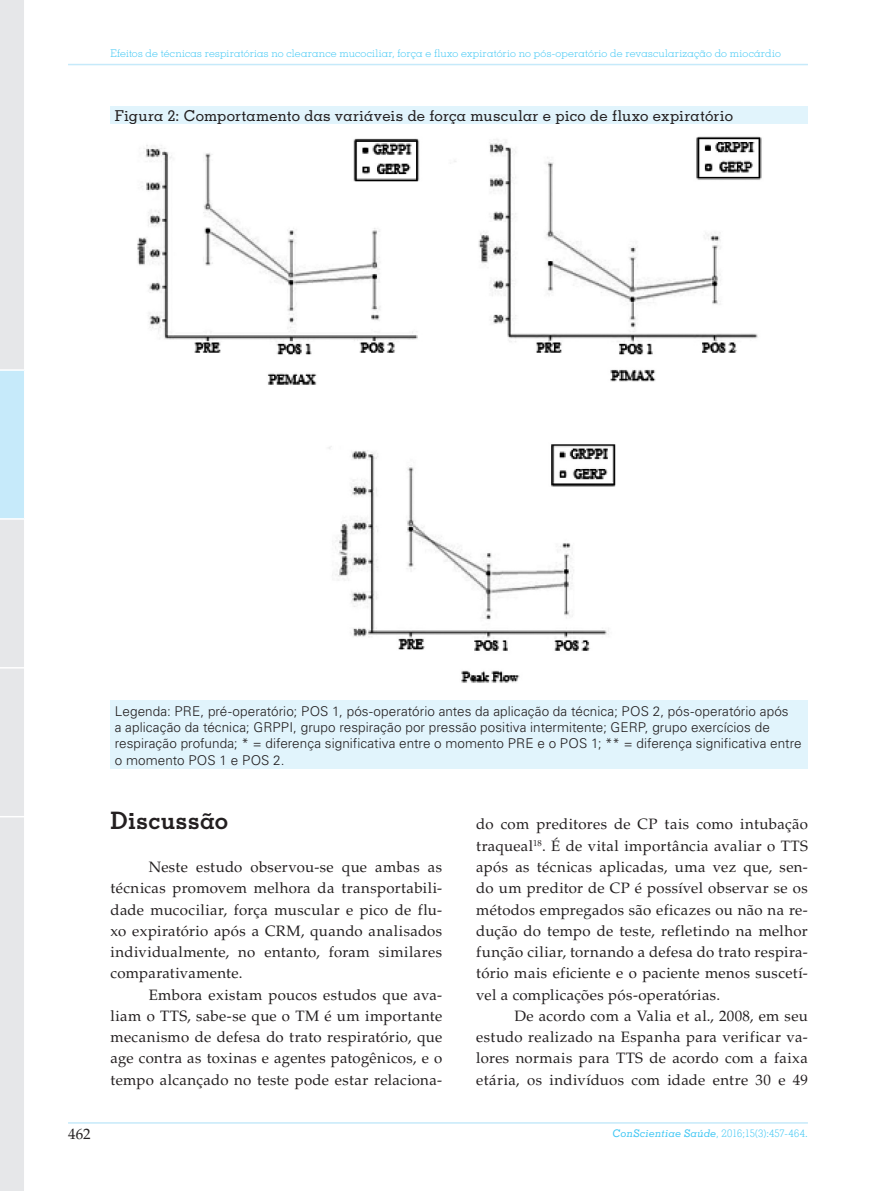
<style>
.page{position:relative;width:893px;height:1191px;background:#fff}
.page>*{position:absolute;margin:0;border:0;box-sizing:border-box;transform-origin:0 0}
.CS_Subtitulo{font:700 24px "Memphis LT Std";letter-spacing:.01em;color:#231f20}
.CS_Normal{font:15px/21.3px "Palatino LT Std";letter-spacing:.02em;color:#231f20;text-align:justify}
.CS_Tabela_-_titulo{font:500 15px "Memphis LT Std";letter-spacing:.01em;color:#231f20}
.CS_Tabela_-_corpo{font:300 13.5px/16.2px "Univers LT Std";letter-spacing:.005em;color:#231f20}
.t1{font:300 10.5px "Memphis LT Std";letter-spacing:.025em;color:#40c7f4}
.t2{font:300 10.5px "Memphis LT Std";letter-spacing:.005em;color:#40c7f4}
.s1{font-weight:500;font-style:italic}
</style>
<div class="page">
<hr style="left:68px;top:64px;width:740px;height:1px;background:#c6eafa">
<hr style="left:68px;top:1122px;width:740px;height:1px;background:#c6eafa">
<svg style="left:0;top:0;width:24px;height:1191px;background:#e2e7eb"></svg>
<div style="left:111px;top:106px;width:697px;height:663px;background:#e1f4fc"></div>
<img style="left:111px;top:124px;width:697px;height:575px">
<p class="t1" style="left:111px;top:47px;width:672px">Efeitos de técnicas respiratórias no clearance mucociliar, força e fluxo expiratório no pós-operatório de revascularização do miocárdio</p>
<p class="CS_Tabela_-_titulo" style="left:115px;top:107px;width:620px">Figura 2: Comportamento das variáveis de força muscular e pico de fluxo expiratório</p>
<p class="CS_Tabela_-_corpo" style="left:115px;top:703px;width:688px">Legenda: PRE, pré-operatório; POS 1, pós-operatório antes da aplicação da técnica; POS 2, pós-operatório após<br>a aplicação da técnica; GRPPI, grupo respiração por pressão positiva intermitente; GERP, grupo exercícios de respiração profunda; * = diferença significativa entre o momento PRE e o POS 1; ** = diferença significativa entre o momento POS 1 e POS 2.</p>
<p class="CS_Subtitulo" style="left:111px;top:806px;width:119px">Discussão</p>
<p class="CS_Normal" style="left:111px;top:856px;width:333px;text-indent:38px">Neste estudo observou-se que ambas as técnicas promovem melhora da transportabili&shy;dade mucociliar, força muscular e pico de flu&shy;xo expiratório após a CRM, quando analisados individualmente, no entanto, foram similares comparativamente.</p>
<p class="CS_Normal" style="left:111px;top:984px;width:333px;text-indent:38px">Embora existam poucos estudos que ava&shy;liam o TTS, sabe-se que o TM é um importante mecanismo de defesa do trato respiratório, que age contra as toxinas e agentes patogênicos, e o tempo alcançado no teste pode estar relaciona-</p>
<p class="CS_Normal" style="left:476px;top:814px;width:333px">do com preditores de CP tais como intubação traqueal<sup>18</sup>. É de vital importância avaliar o TTS após as técnicas aplicadas, uma vez que, sen&shy;do um preditor de CP é possível observar se os métodos empregados são eficazes ou não na re&shy;dução do tempo de teste, refletindo na melhor função ciliar, tornando a defesa do trato respira&shy;tório mais eficiente e o paciente menos suscetí&shy;vel a complicações pós-operatórias.</p>
<p class="CS_Normal" style="left:476px;top:1005px;width:333px;text-indent:38px">De acordo com a Valia et al., 2008, em seu estudo realizado na Espanha para verificar va&shy;lores normais para TTS de acordo com a faixa etária, os indivíduos com idade entre 30 e 49</p>
<p class="CS_Normal" style="left:68px;top:1123px;width:24px">462</p>
<p class="t2" style="left:613px;top:1127px;width:197px"><span class="s1">ConScientiae Saúde</span>, 2016;15(3):457-464.</p>
</div>
